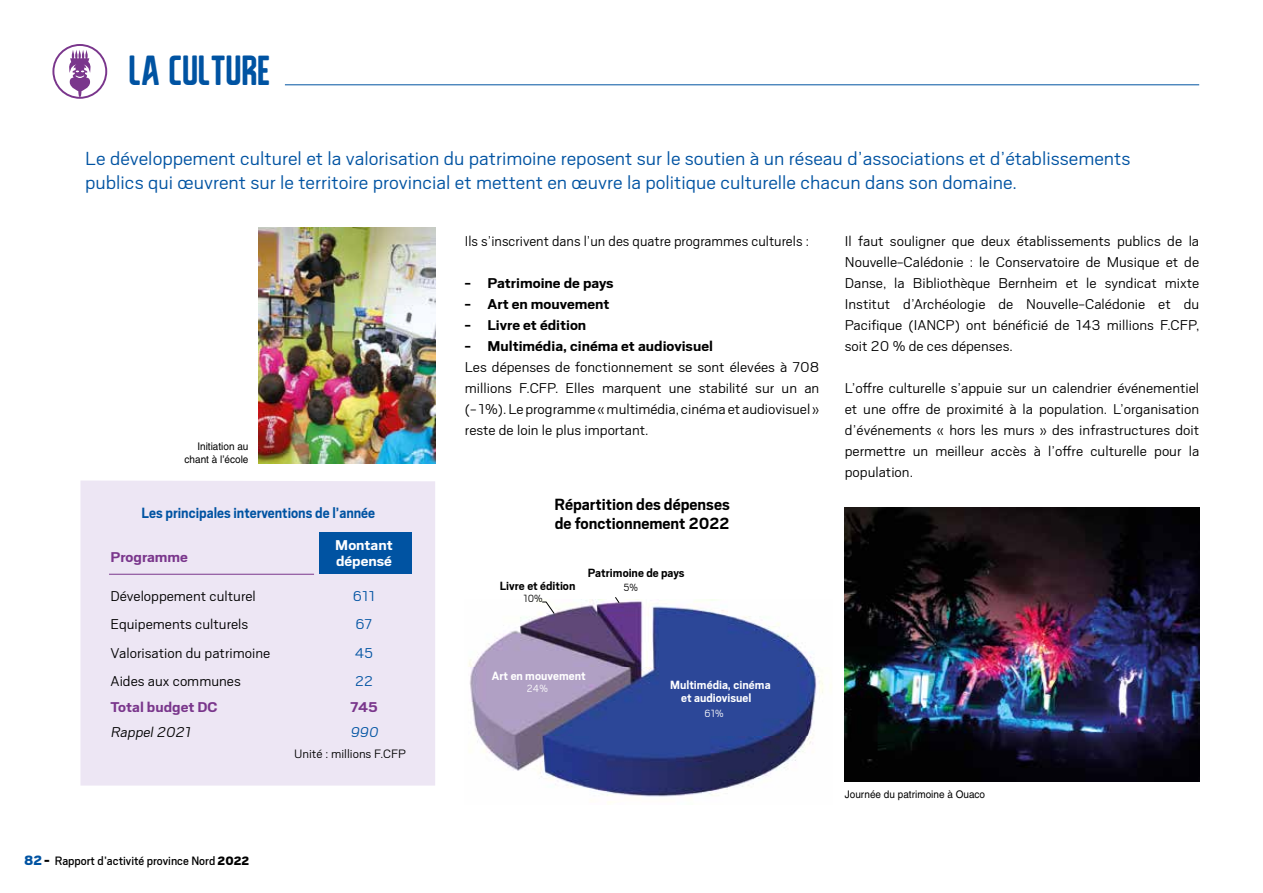
<style>
.page{position:relative;width:1263px;height:893px;background:#fff}
.page>*{position:absolute;margin:0;border:0;box-sizing:border-box;transform-origin:0 0}
.t1{font:42px "The Brown";color:#0053a2}
.t2{font:300 21px/24px "Scout";color:#0053a2;scale:1.1 1}
.t3{font:700 18px/19.5px "Scout";color:#000}
.t4{font:700 16.5px "Scout";color:#0053a2;scale:.94 1}
.t5{font:300 15.75px/21px "Scout";color:#000;text-align:justify;scale:1.1 1}
.t6{font:700 15.75px "Scout";color:#000;scale:1.1 1}
.t7{font:300 15.75px "Scout";color:#000;scale:1.06 1}
.t8{font:700 15.75px "Scout";color:#7a368c;scale:1.1 1}
.t9{font:700 15.75px/16.5px "Scout";color:#fff;scale:1.1 1}
.t10{font:italic 300 15.75px "Scout";color:#000;scale:1.1 1}
.t11{font:300 15.75px "Scout";color:#0053a2;scale:1.1 1}
.t12{font:italic 300 15.75px "Scout";color:#0053a2;scale:1.1 1}
.t13{font:13.5px "Scout";color:#000}
.t14{font:300 13.5px "Scout";color:#000;scale:1.1 1}
.t15{font:700 13.2px/13.5px "Scout";color:#fff}
.t16{font:700 13.2px "Scout";color:#000}
.t17{font:300 11.55px "Scout";color:#fff}
.t18{font:300 11.55px "Scout";color:#000}
.t19{font:condensed 10.5px/13.5px "Helvetica";color:#000;text-align:right;scale:1.16 1}
.s1{font-weight:900;font-size:15px;color:#0053a2}
.s2{font-weight:900;font-size:15px}
.s3{font-weight:900}
</style>
<div class="page">
<svg style="left:52px;top:44px;width:55px;height:55px"></svg>
<hr style="left:285px;top:85px;width:914px;height:1px;background:#0053a2">
<div style="left:80px;top:480px;width:355px;height:306px;background:#ede6f4"></div>
<div style="left:319px;top:532px;width:92px;height:42px;background:#0053a2"></div>
<hr style="left:109px;top:574px;width:205px;height:1px;background:#7a368c">
<img style="left:468px;top:599px;width:356px;height:204px">
<svg style="left:541px;top:601px;width:14px;height:13px"></svg>
<svg style="left:614px;top:597px;width:6px;height:7px"></svg>
<img style="left:845px;top:508px;width:354px;height:273px">
<img style="left:259px;top:228px;width:176px;height:235px">
<h1 class="t1" style="left:130px;top:50px;width:143px">LA CULTURE</h1>
<p class="t2" style="left:85px;top:146px;width:952px">Le développement culturel et la valorisation du patrimoine reposent sur le soutien à un réseau d’associations et d’établissements publics qui œuvrent sur le territoire provincial et mettent en œuvre la politique culturelle chacun dans son domaine.</p>
<p class="t19" style="left:185px;top:439px;width:57px">Initiation au chant à l’école</p>
<p class="t4" style="left:142px;top:502px;width:250px">Les principales interventions de l’année</p>
<p class="t8" style="left:111px;top:547px;width:72px">Programme</p>
<p class="t9" style="left:335px;top:536px;width:54px">Montant dépensé</p>
<p class="t5" style="left:111px;top:585px;width:134px">Développement culturel</p>
<p class="t11" style="left:353px;top:586px;width:22px">611</p>
<p class="t5" style="left:111px;top:613px;width:127px">Equipements culturels</p>
<p class="t11" style="left:356px;top:614px;width:17px">67</p>
<p class="t5" style="left:111px;top:642px;width:147px">Valorisation du patrimoine</p>
<p class="t11" style="left:355px;top:643px;width:18px">45</p>
<p class="t5" style="left:111px;top:670px;width:120px">Aides aux communes</p>
<p class="t11" style="left:355px;top:671px;width:18px">22</p>
<p class="t8" style="left:111px;top:697px;width:99px">Total budget DC</p>
<p class="t8" style="left:350px;top:697px;width:27px">745</p>
<p class="t10" style="left:111px;top:722px;width:77px">Rappel2021</p>
<p class="t12" style="left:350px;top:722px;width:30px">990</p>
<p class="t14" style="left:294px;top:745px;width:103px">Unité : millions F.CFP</p>
<p class="t13" style="left:24px;top:852px;width:227px"><span class="s1">82</span> <span class="s2">-</span> Rapport d’activité province Nord <span class="s3">2022</span></p>
<p class="t7" style="left:465px;top:231px;width:326px">Ils s’inscrivent dans l’un des quatre programmes culturels :</p>
<p class="t6" style="left:465px;top:273px;width:137px">- Patrimoine de pays</p>
<p class="t6" style="left:465px;top:294px;width:133px">- Art en mouvement</p>
<p class="t6" style="left:465px;top:315px;width:112px">- Livre et édition</p>
<p class="t6" style="left:465px;top:336px;width:227px">- Multimédia, cinéma et audiovisuel</p>
<p class="t5" style="left:465px;top:356px;width:324px">Les dépenses de fonctionnement se sont élevées à 708 millions F.CFP. Elles marquent une stabilité sur un an (- 1%). Le programme « multimédia, cinéma et audiovisuel » reste de loin le plus important.</p>
<p class="t3" style="left:554px;top:494px;width:177px">Répartition des dépenses de fonctionnement 2022</p>
<p class="t16" style="left:500px;top:577px;width:77px">Livre et édition</p>
<p class="t18" style="left:523px;top:591px;width:21px">10%</p>
<p class="t16" style="left:588px;top:564px;width:98px">Patrimoine de pays</p>
<p class="t18" style="left:623px;top:580px;width:16px">5%</p>
<p class="t5" style="left:845px;top:230px;width:324px">Il faut souligner que deux établissements publics de la Nouvelle-Calédonie : le Conservatoire de Musique et de Danse, la Bibliothèque Bernheim et le syndicat mixte Institut d’Archéologie de Nouvelle-Calédonie et du Pacifique (IANCP) ont bénéficié de 143 millions F.CFP, soit 20 % de ces dépenses.</p>
<p class="t5" style="left:845px;top:377px;width:324px">L’offre culturelle s’appuie sur un calendrier événementiel et une offre de proximité à la population. L’organisation d’événements « hors les murs » des infrastructures doit permettre un meilleur accès à l’offre culturelle pour la population.</p>
<p class="t15" style="left:492px;top:669px;width:95px">Art en mouvement</p>
<p class="t17" style="left:527px;top:681px;width:22px">24%</p>
<p class="t15" style="left:681px;top:677px;width:91px;text-indent:-11px">Multimédia, cinéma et audiovisuel</p>
<p class="t17" style="left:705px;top:706px;width:21px">61%</p>
<p class="t19" style="left:845px;top:788px;width:122px">Journée du patrimoine à Ouaco</p>
</div>
